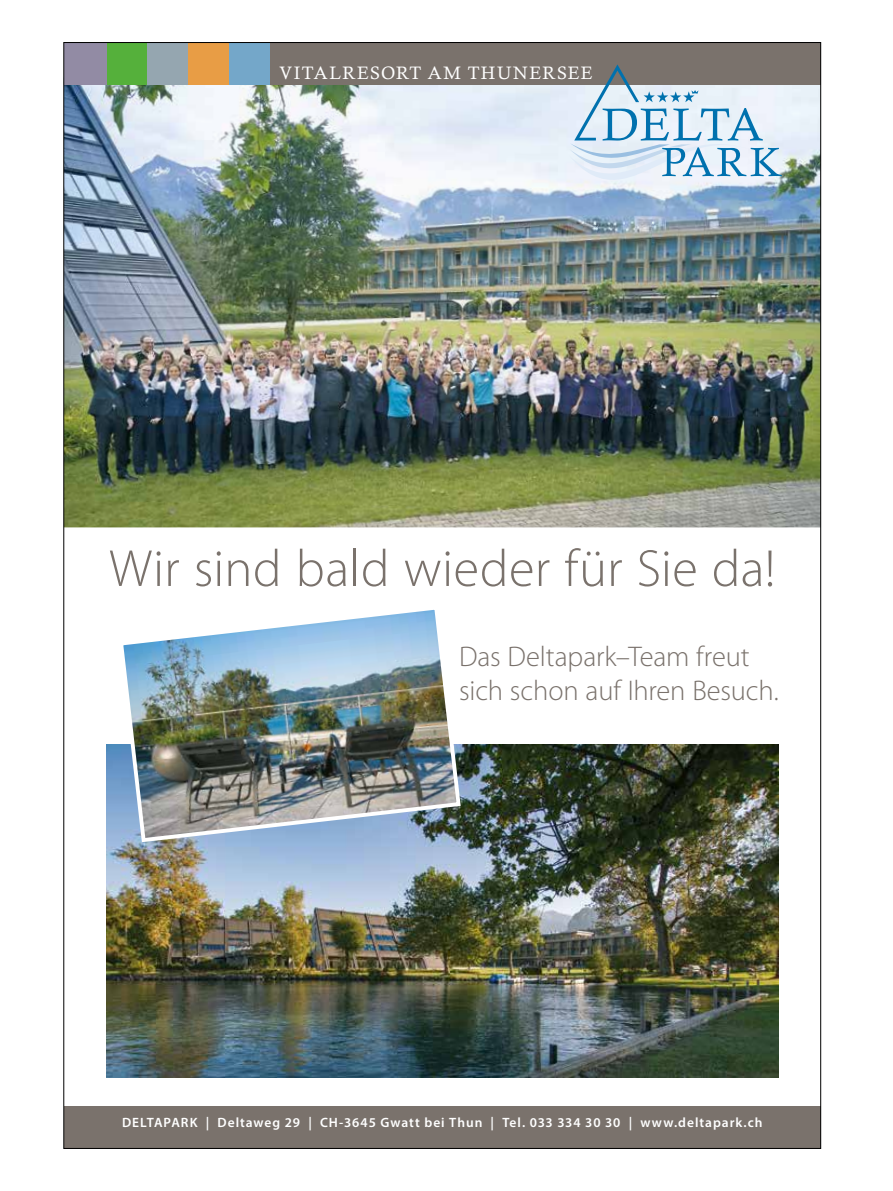
<style>
.page{position:relative;width:893px;height:1191px;background:#fff}
.page>*{position:absolute;margin:0;border:0;box-sizing:border-box;transform-origin:0 0}
.t1{font:300 52.5px "Myriad Pro";letter-spacing:.01em;color:#7a726c}
.t2{font:300 28.5px/34.2px "Myriad Pro";letter-spacing:-.005em;color:#7a726c}
.t3{font:18px "Calisto";letter-spacing:.08em;color:#fff}
.t4{font:600 13.5px "Myriad Pro";letter-spacing:.07em;color:#fff}
</style>
<div class="page">
<img style="left:106px;top:744px;width:672px;height:333px">
<img style="left:66px;top:85px;width:753px;height:442px">
<div style="left:64px;top:43px;width:757px;height:42px;background:#7a726c"></div>
<div style="left:229px;top:43px;width:41px;height:42px;background:#74a7c9"></div>
<div style="left:188px;top:43px;width:41px;height:42px;background:#e89d45"></div>
<div style="left:147px;top:43px;width:41px;height:42px;background:#95a6b0"></div>
<div style="left:106px;top:43px;width:41px;height:42px;background:#55b03b"></div>
<div style="left:64px;top:43px;width:42px;height:42px;background:#928ba4"></div>
<svg style="left:569px;top:64px;width:213px;height:116px"></svg>
<div style="left:64px;top:1106px;width:757px;height:42px;background:#7a726c"></div>
<img style="left:117px;top:609px;width:346px;height:235px">
<h3 class="t3" style="left:280px;top:63px;width:315px">VITALRESORT AM THUNERSEE</h3>
<h1 class="t1" style="left:109px;top:537px;width:668px">Wir sind bald wieder für Sie da!</h1>
<h2 class="t2" style="left:459px;top:639px;width:321px">Das Deltapark–Team freut sich schon auf Ihren Besuch.</h2>
<p class="t4" style="left:122px;top:1114px;width:642px">DELTAPARK | Deltaweg 29 | CH-3645 Gwatt bei Thun | Tel. 033 334 30 30 | www.deltapark.ch</p>
</div>
